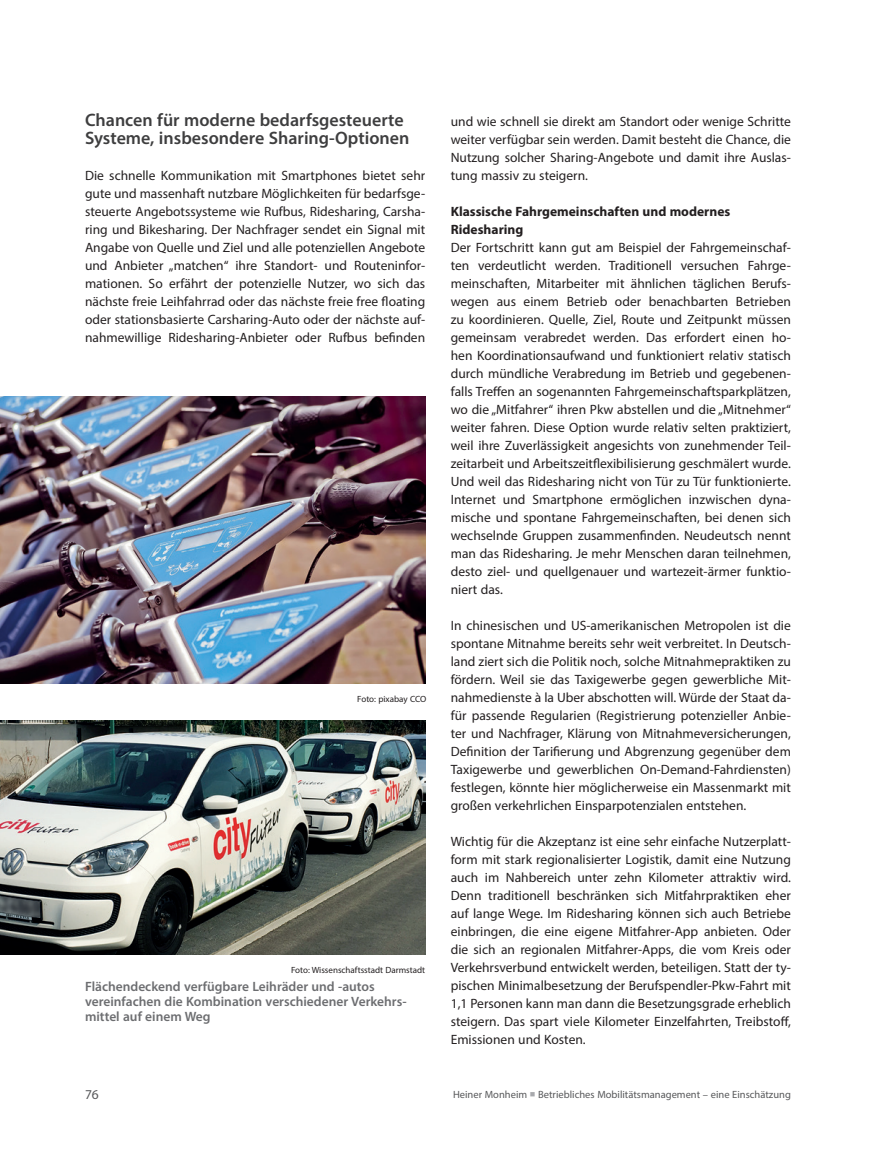
<style>
.page{position:relative;width:893px;height:1170px;background:#fff}
.page>*{position:absolute;margin:0;border:0;box-sizing:border-box;transform-origin:0 0}
.Überschrift_1_1{font:600 18px/18px "Myriad Pro";color:#3e3e3f}
.Fließtext_1{font:13.5px/18px "Myriad Pro";color:#231f20;text-align:justify}
.t1{font:600 13.5px/15px "Myriad Pro";color:#6c6d70}
.Fließtext_1-2{font:700 13.5px/18px "Myriad Pro";color:#231f20}
.t2{font:13.5px "Myriad Pro";color:#57585a}
.t3{font:10.5px "Myriad Pro";color:#57585a}
.t4{font:9px "Myriad Pro";color:#231f20}
.s1{color:#a8a9ad}
</style>
<div class="page">
<img style="left:0;top:396px;width:425px;height:288px">
<img style="left:0;top:720px;width:425px;height:234px">
<h3 class="Überschrift_1_1" style="left:85px;top:111px;width:326px">Chancen für moderne bedarfsgesteuerte<br>Systeme, insbesondere Sharing-Optionen</h3>
<p class="Fließtext_1" style="left:85px;top:166px;width:342px">Die schnelle Kommunikation mit Smartphones bietet sehr gute und massenhaft nutzbare Möglichkeiten für bedarfsge&shy;steuerte Angebotssysteme wie Rufbus, Ridesharing, Carsha&shy;ring und Bikesharing. Der Nachfrager sendet ein Signal mit Angabe von Quelle und Ziel und alle potenziellen Angebote und Anbieter „matchen“ ihre Standort- und Routeninfor&shy;mationen. So erfährt der potenzielle Nutzer, wo sich das nächste freie Leihfahrrad oder das nächste freie free floating oder stationsbasierte Carsharing-Auto oder der nächste auf&shy;nahmewillige Ridesharing-Anbieter oder Rufbus befinden</p>
<p class="t4" style="left:357px;top:693px;width:70px">Foto: pixabay CCO</p>
<p class="t4" style="left:291px;top:963px;width:136px">Foto: Wissenschaftsstadt Darmstadt</p>
<p class="t1" style="left:85px;top:978px;width:323px">Flächendeckend verfügbare Leihräder und -autos vereinfachen die Kombination verschiedener Verkehrs&shy;mittel auf einem Weg</p>
<p class="Fließtext_1" style="left:451px;top:112px;width:342px">und wie schnell sie direkt am Standort oder wenige Schritte weiter verfügbar sein werden. Damit besteht die Chance, die Nutzung solcher Sharing-Angebote und damit ihre Auslas&shy;tung massiv zu steigern.</p>
<p class="Fließtext_1-2" style="left:451px;top:202px;width:281px">Klassische Fahrgemeinschaften und modernes<br>Ridesharing</p>
<p class="Fließtext_1" style="left:451px;top:238px;width:342px">Der Fortschritt kann gut am Beispiel der Fahrgemeinschaf&shy;ten verdeutlicht werden. Traditionell versuchen Fahrge&shy;meinschaften, Mitarbeiter mit ähnlichen täglichen Berufs&shy;wegen aus einem Betrieb oder benachbarten Betrieben zu koordinieren. Quelle, Ziel, Route und Zeitpunkt müssen gemeinsam verabredet werden. Das erfordert einen ho&shy;hen Koordinationsaufwand und funktioniert relativ statisch durch mündliche Verabredung im Betrieb und gegebenen&shy;falls Treffen an sogenannten Fahrgemeinschaftsparkplätzen, wo die „Mitfahrer“ ihren Pkw abstellen und die „Mitnehmer“ weiter fahren. Diese Option wurde relativ selten praktiziert, weil ihre Zuverlässigkeit angesichts von zunehmender Teil&shy;zeitarbeit und Arbeitszeitflexibilisierung geschmälert wurde.<br>Und weil das Ridesharing nicht von Tür zu Tür funktionierte.<br>Internet und Smartphone ermöglichen inzwischen dyna&shy;mische und spontane Fahrgemeinschaften, bei denen sich wechselnde Gruppen zusammenfinden. Neudeutsch nennt man das Ridesharing. Je mehr Menschen daran teilnehmen, desto ziel- und quellgenauer und wartezeit-ärmer funktio&shy;niert das.</p>
<p class="Fließtext_1" style="left:451px;top:616px;width:342px">In chinesischen und US-amerikanischen Metropolen ist die spontane Mitnahme bereits sehr weit verbreitet. In Deutsch&shy;land ziert sich die Politik noch, solche Mitnahmepraktiken zu fördern. Weil sie das Taxigewerbe gegen gewerbliche Mit&shy;nahmedienste à la Uber abschotten will. Würde der Staat da&shy;für passende Regularien (Registrierung potenzieller Anbie&shy;ter und Nachfrager, Klärung von Mitnahmeversicherungen, Definition der Tarifierung und Abgrenzung gegenüber dem Taxigewerbe und gewerblichen On-Demand-Fahrdiensten) festlegen, könnte hier möglicherweise ein Massenmarkt mit großen verkehrlichen Einsparpotenzialen entstehen.</p>
<p class="Fließtext_1" style="left:451px;top:832px;width:342px">Wichtig für die Akzeptanz ist eine sehr einfache Nutzerplatt&shy;form mit stark regionalisierter Logistik, damit eine Nutzung auch im Nahbereich unter zehn Kilometer attraktiv wird.<br>Denn traditionell beschränken sich Mitfahrpraktiken eher auf lange Wege. Im Ridesharing können sich auch Betriebe einbringen, die eine eigene Mitfahrer-App anbieten. Oder die sich an regionalen Mitfahrer-Apps, die vom Kreis oder Verkehrsverbund entwickelt werden, beteiligen. Statt der ty&shy;pischen Minimalbesetzung der Berufspendler-Pkw-Fahrt mit 1,1 Personen kann man dann die Besetzungsgrade erheblich steigern. Das spart viele Kilometer Einzelfahrten, Treibstoff, Emissionen und Kosten.</p>
<p class="t2" style="left:85px;top:1086px;width:15px">76</p>
<p class="t3" style="left:453px;top:1087px;width:339px">Heiner Monheim <span class="s1">■</span> Betriebliches Mobilitätsmanagement – eine Einschätzung</p>
</div>
